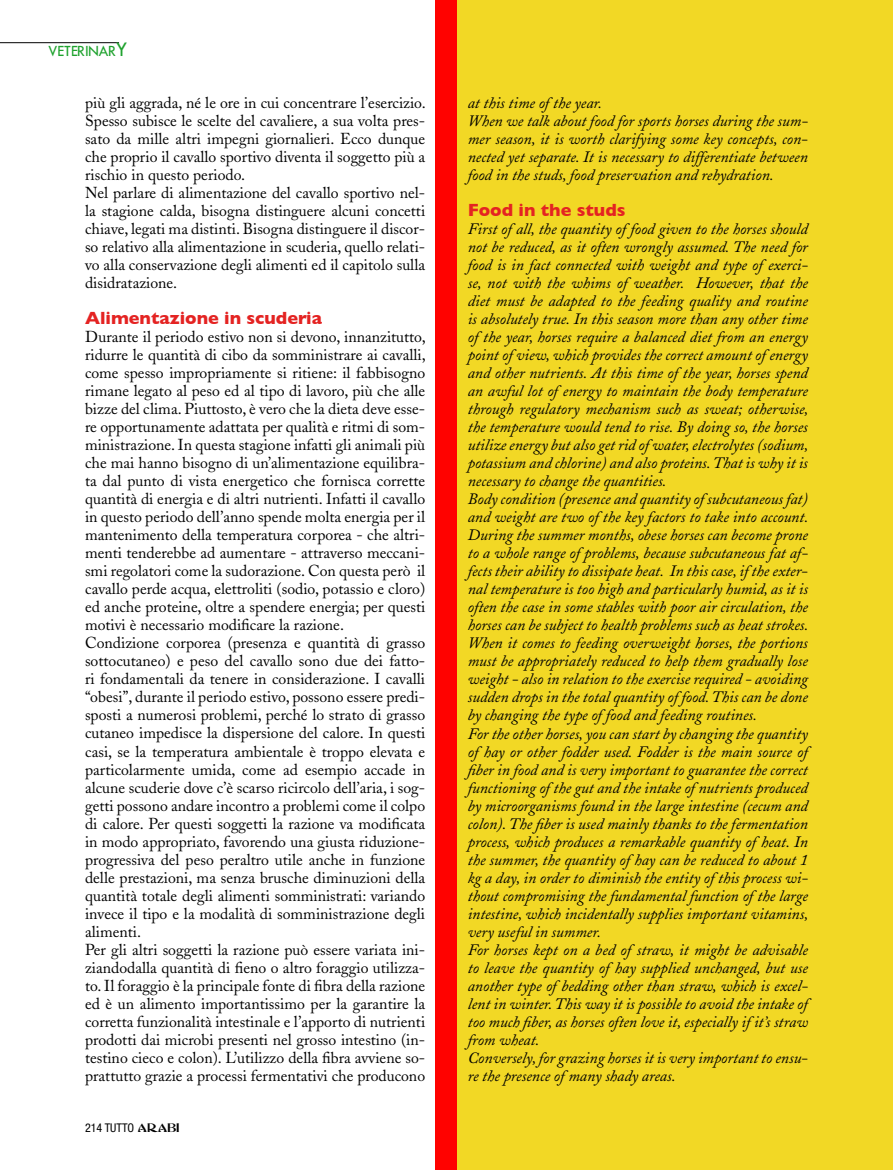
<style>
.page{position:relative;width:893px;height:1170px;background:#fff}
.page>*{position:absolute;margin:0;border:0;box-sizing:border-box;transform-origin:0 0}
.t1{font:700 18px "Gill Sans";color:#e42322}
.t2{font:italic 15.75px/18px "Adobe Caslon";color:#000}
.t3{font:15.75px/18px "Adobe Caslon";color:#000}
.t4{font:500 13.5px "Futura";letter-spacing:-.015em;color:#1fa22e}
.t5{font:condensed 12px "Helvetica Neue";color:#000}
.s1{font-size:18px}
.s2{font-family:"Abbess";font-stretch:normal}
</style>
<div class="page">
<div style="left:436px;top:0;width:457px;height:1169px;background:#f2d825"></div>
<div style="left:436px;top:0;width:21px;height:1169px;background:#ff0200"></div>
<hr style="left:0;top:42px;width:119px;height:1px;background:#000">
<p class="t4" style="left:48px;top:42px;width:81px">VETERINAR<span class="s1">Y</span></p>
<p class="t3" style="left:85px;top:94px;width:342px">più gli aggrada, né le ore in cui concentrare l’esercizio.<br>Spesso subisce le scelte del cavaliere, a sua volta pres&shy;sato da mille altri impegni giornalieri. Ecco dunque che proprio il cavallo sportivo diventa il soggetto più a rischio in questo periodo.<br>Nel parlare di alimentazione del cavallo sportivo nel&shy;la stagione calda, bisogna distinguere alcuni concetti chiave, legati ma distinti. Bisogna distinguere il discor&shy;so relativo alla alimentazione in scuderia, quello relati&shy;vo alla conservazione degli alimenti ed il capitolo sulla disidratazione.</p>
<p class="t1" style="left:85px;top:307px;width:239px">Alimentazione in scuderia</p>
<p class="t3" style="left:85px;top:328px;width:342px">Durante il periodo estivo non si devono, innanzitutto, ridurre le quantità di cibo da somministrare ai cavalli, come spesso impropriamente si ritiene: il fabbisogno rimane legato al peso ed al tipo di lavoro, più che alle bizze del clima. Piuttosto, è vero che la dieta deve esse&shy;re opportunamente adattata per qualità e ritmi di som&shy;ministrazione. In questa stagione infatti gli animali più che mai hanno bisogno di un’alimentazione equilibra&shy;ta dal punto di vista energetico che fornisca corrette quantità di energia e di altri nutrienti. Infatti il cavallo in questo periodo dell’anno spende molta energia per il mantenimento della temperatura corporea - che altri&shy;menti tenderebbe ad aumentare - attraverso meccani&shy;smi regolatori come la sudorazione. Con questa però il cavallo perde acqua, elettroliti (sodio, potassio e cloro) ed anche proteine, oltre a spendere energia; per questi motivi è necessario modificare la razione.<br>Condizione corporea (presenza e quantità di grasso sottocutaneo) e peso del cavallo sono due dei fatto&shy;ri fondamentali da tenere in considerazione. I cavalli “obesi”, durante il periodo estivo, possono essere predi&shy;sposti a numerosi problemi, perché lo strato di grasso cutaneo impedisce la dispersione del calore. In questi casi, se la temperatura ambientale è troppo elevata e particolarmente umida, come ad esempio accade in alcune scuderie dove c’è scarso ricircolo dell’aria, i sog&shy;getti possono andare incontro a problemi come il colpo di calore. Per questi soggetti la razione va modificata in modo appropriato, favorendo una giusta riduzione&shy;progressiva del peso peraltro utile anche in funzione delle prestazioni, ma senza brusche diminuzioni della quantità totale degli alimenti somministrati: variando invece il tipo e la modalità di somministrazione degli alimenti.<br>Per gli altri soggetti la razione può essere variata ini&shy;ziandodalla quantità di fieno o altro foraggio utilizza&shy;to. Il foraggio è la principale fonte di fibra della razione ed è un alimento importantissimo per la garantire la corretta funzionalità intestinale e l’apporto di nutrienti prodotti dai microbi presenti nel grosso intestino (in&shy;testino cieco e colon). L’utilizzo della fibra avviene so&shy;prattutto grazie a processi fermentativi che producono</p>
<p class="t5" style="left:85px;top:1120px;width:96px">214 TUTTO <span class="s2">ARABI</span></p>
<p class="t2" style="left:468px;top:94px;width:342px">at this time of the year.<br>When we talk about food for sports horses during the sum&shy;mer season, it is worth clarifying some key concepts, con&shy;nected yet separate. It is necessary to differentiate between food in the studs, food preservation and rehydration.</p>
<p class="t1" style="left:468px;top:199px;width:159px">Food in the studs</p>
<p class="t2" style="left:468px;top:220px;width:342px">First of all, the quantity of food given to the horses should not be reduced, as it often wrongly assumed. The need for food is in fact connected with weight and type of exerci&shy;se, not with the whims of weather. However, that the diet must be adapted to the feeding quality and routine is absolutely true. In this season more than any other time of the year, horses require a balanced diet from an energy point of view, which provides the correct amount of energy and other nutrients. At this time of the year, horses spend an awful lot of energy to maintain the body temperature through regulatory mechanism such as sweat; otherwise, the temperature would tend to rise. By doing so, the horses utilize energy but also get rid of water, electrolytes (sodium, potassium and chlorine) and also proteins. That is why it is necessary to change the quantities.<br>Body condition (presence and quantity of subcutaneous fat) and weight are two of the key factors to take into account.<br>During the summer months, obese horses can become prone to a whole range of problems, because subcutaneous fat af&shy;fects their ability to dissipate heat. In this case, if the exter&shy;nal temperature is too high and particularly humid, as it is often the case in some stables with poor air circulation, the horses can be subject to health problems such as heat strokes.<br>When it comes to feeding overweight horses, the portions must be appropriately reduced to help them gradually lose weight - also in relation to the exercise required - avoiding sudden drops in the total quantity of food. This can be done by changing the type of food and feeding routines.<br>For the other horses, you can start by changing the quantity of hay or other fodder used. Fodder is the main source of fiber in food and is very important to guarantee the correct functioning of the gut and the intake of nutrients produced by microorganisms found in the large intestine (cecum and colon). The fiber is used mainly thanks to the fermentation process, which produces a remarkable quantity of heat. In the summer, the quantity of hay can be reduced to about 1 kg a day, in order to diminish the entity of this process wi&shy;thout compromising the fundamental function of the large intestine, which incidentally supplies important vitamins, very useful in summer.<br>For horses kept on a bed of straw, it might be advisable to leave the quantity of hay supplied unchanged, but use another type of bedding other than straw, which is excel&shy;lent in winter. This way it is possible to avoid the intake of too much fiber, as horses often love it, especially if it’s straw from wheat.<br>Conversely, for grazing horses it is very important to ensu&shy;re the presence of many shady areas.</p>
</div>
